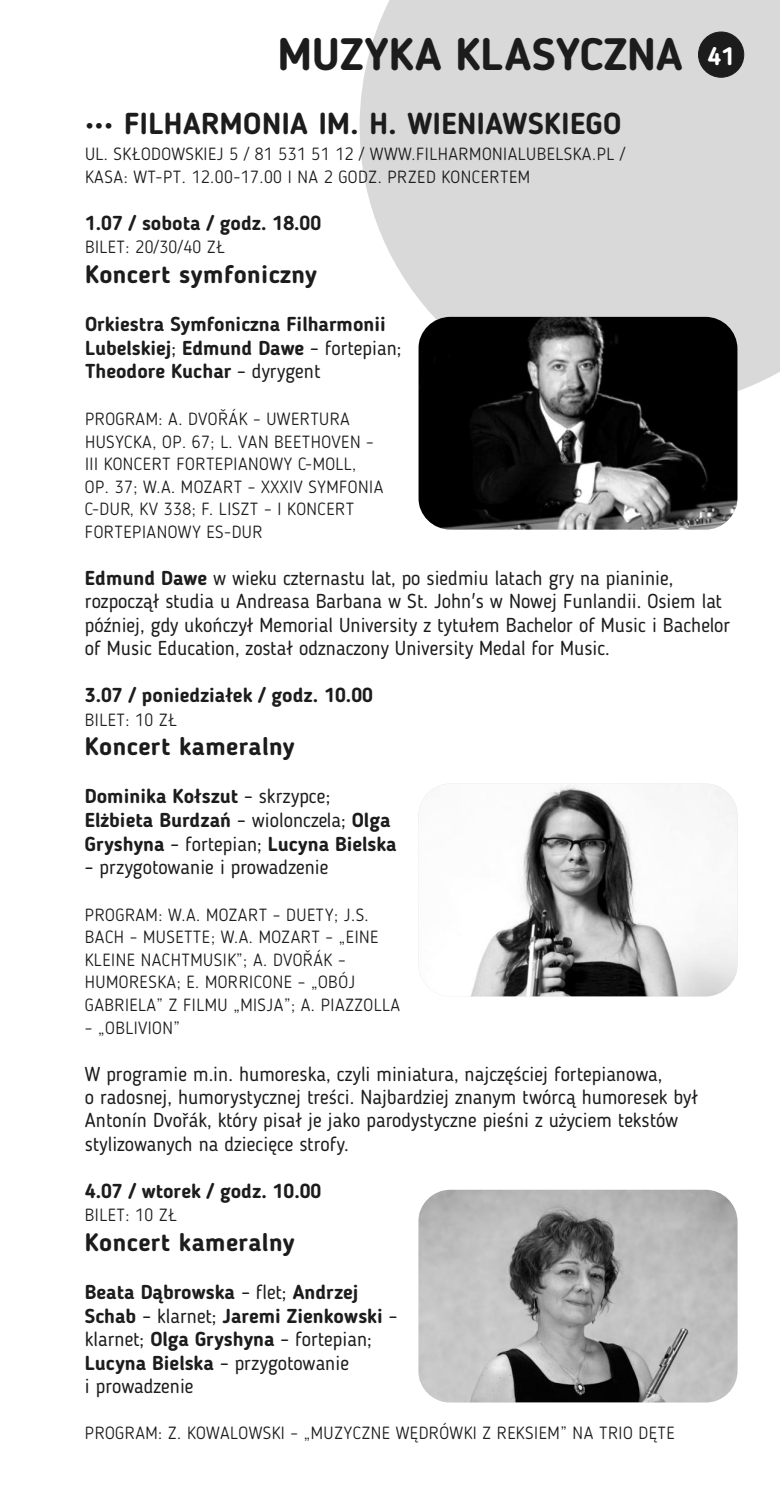
<style>
.page{position:relative;width:780px;height:1489px;background:#fff}
.page>*{position:absolute;margin:0;border:0;box-sizing:border-box;transform-origin:0 0}
.t1{font:700 45px "Blogger Sans";color:#1c1c1c}
.t2{font:700 30px "Blogger Sans";letter-spacing:.015em;color:#1c1c1c}
.t3{font:700 25px "Blogger Sans";letter-spacing:.015em;color:#1c1c1c}
.t4{font:20px/23.5px "Blogger Sans";color:#1c1c1c}
.t5{font:700 20px/23.5px "Blogger Sans";color:#1c1c1c}
.t6{font:300 17.5px/22.5px "Blogger Sans";letter-spacing:.03em;color:#1c1c1c}
.s1{font-size:25px;color:#fff}
.s2{font-weight:400}
.s3{font-weight:700}
</style>
<div class="page">
<svg style="left:359px;top:0;width:421px;height:408px;background:#dcdcdc"></svg>
<div style="left:698px;top:32px;width:46px;height:45px;background:#1c1c1c;border:1px solid #1c1c1c;border-radius:50%"></div>
<img style="left:418px;top:317px;width:319px;height:212px;border-radius:32px">
<img style="left:418px;top:783px;width:319px;height:213px;border-radius:32px">
<img style="left:418px;top:1189px;width:319px;height:213px;border-radius:32px">
<h1 class="t1" style="left:278px;top:36px;width:458px">MUZYKA KLASYCZNA <span class="s1">41</span></h1>
<h2 class="t2" style="left:85px;top:112px;width:538px">••• FILHARMONIA IM. H. WIENIAWSKIEGO</h2>
<p class="t6" style="left:85px;top:144px;width:541px">UL. SKŁODOWSKIEJ 5 / 81 531 51 12 / WWW.FILHARMONIALUBELSKA.PL /<br>KASA: WT-PT. 12.00-17.00 I NA 2 GODZ. PRZED KONCERTEM</p>
<p class="t5" style="left:85px;top:213px;width:238px">1.07 / sobota / godz. 18.00</p>
<p class="t6" style="left:85px;top:237px;width:141px">BILET: 20/30/40 ZŁ</p>
<h3 class="t3" style="left:85px;top:264px;width:233px">Koncert symfoniczny</h3>
<p class="t5" style="left:85px;top:314px;width:318px">Orkiestra Symfoniczna Filharmonii<br>Lubelskiej<span class="s2">;</span> Edmund Dawe <span class="s2">– fortepian;<br></span>Theodore Kuchar <span class="s2">– dyrygent</span></p>
<p class="t6" style="left:85px;top:409px;width:300px">PROGRAM: A. DVOŘÁK – UWERTURA<br>HUSYCKA, OP. 67; L. VAN BEETHOVEN –<br>III KONCERT FORTEPIANOWY C-MOLL,<br>OP. 37; W.A. MOZART – XXXIV SYMFONIA<br>C-DUR, KV 338; F. LISZT – I KONCERT<br>FORTEPIANOWY ES-DUR</p>
<p class="t4" style="left:85px;top:568px;width:646px"><span class="s3">Edmund Dawe</span> w wieku czternastu lat, po siedmiu latach gry na pianinie, rozpoczął studia u Andreasa Barbana w St. John's w Nowej Funlandii. Osiem lat później, gdy ukończył Memorial University z tytułem Bachelor of Music i Bachelor of Music Education, został odznaczony University Medal for Music.</p>
<p class="t5" style="left:85px;top:685px;width:289px">3.07 / poniedziałek / godz. 10.00</p>
<p class="t6" style="left:85px;top:709px;width:93px">BILET: 10 ZŁ</p>
<h3 class="t3" style="left:85px;top:736px;width:211px">Koncert kameralny</h3>
<p class="t5" style="left:85px;top:786px;width:313px">Dominika Kołszut <span class="s2">– skrzypce;<br></span>Elżbieta Burdzań <span class="s2">– wiolonczela;</span> Olga<br>Gryshyna <span class="s2">– fortepian;</span> Lucyna Bielska</p>
<p class="t4" style="left:85px;top:857px;width:245px">– przygotowanie i prowadzenie</p>
<p class="t6" style="left:85px;top:904px;width:317px">PROGRAM: W.A. MOZART – DUETY; J.S.<br>BACH – MUSETTE; W.A. MOZART – „EINE KLEINE NACHTMUSIK”; A. DVOŘÁK – HUMORESKA; E. MORRICONE – „OBÓJ GABRIELA” Z FILMU „MISJA”; A. PIAZZOLLA</p>
<p class="t6" style="left:85px;top:1017px;width:96px">– „OBLIVION”</p>
<p class="t4" style="left:85px;top:1063px;width:614px">W programie m.in. humoreska, czyli miniatura, najczęściej fortepianowa,<br>o radosnej, humorystycznej treści. Najbardziej znanym twórcą humoresek był Antonín Dvořák, który pisał je jako parodystyczne pieśni z użyciem tekstów stylizowanych na dziecięce strofy.</p>
<p class="t5" style="left:85px;top:1180px;width:238px">4.07 / wtorek / godz. 10.00</p>
<p class="t6" style="left:85px;top:1205px;width:93px">BILET: 10 ZŁ</p>
<h3 class="t3" style="left:85px;top:1231px;width:211px">Koncert kameralny</h3>
<p class="t5" style="left:85px;top:1281px;width:314px">Beata Dąbrowska <span class="s2">– flet;</span> Andrzej<br>Schab <span class="s2">– klarnet;</span> Jaremi Zienkowski <span class="s2">– klarnet;</span> Olga Gryshyna <span class="s2">– fortepian;<br></span>Lucyna Bielska <span class="s2">– przygotowanie<br>i prowadzenie</span></p>
<p class="t6" style="left:85px;top:1423px;width:591px">PROGRAM: Z. KOWALOWSKI – „MUZYCZNE WĘDRÓWKI Z REKSIEM” NA TRIO DĘTE</p>
</div>
